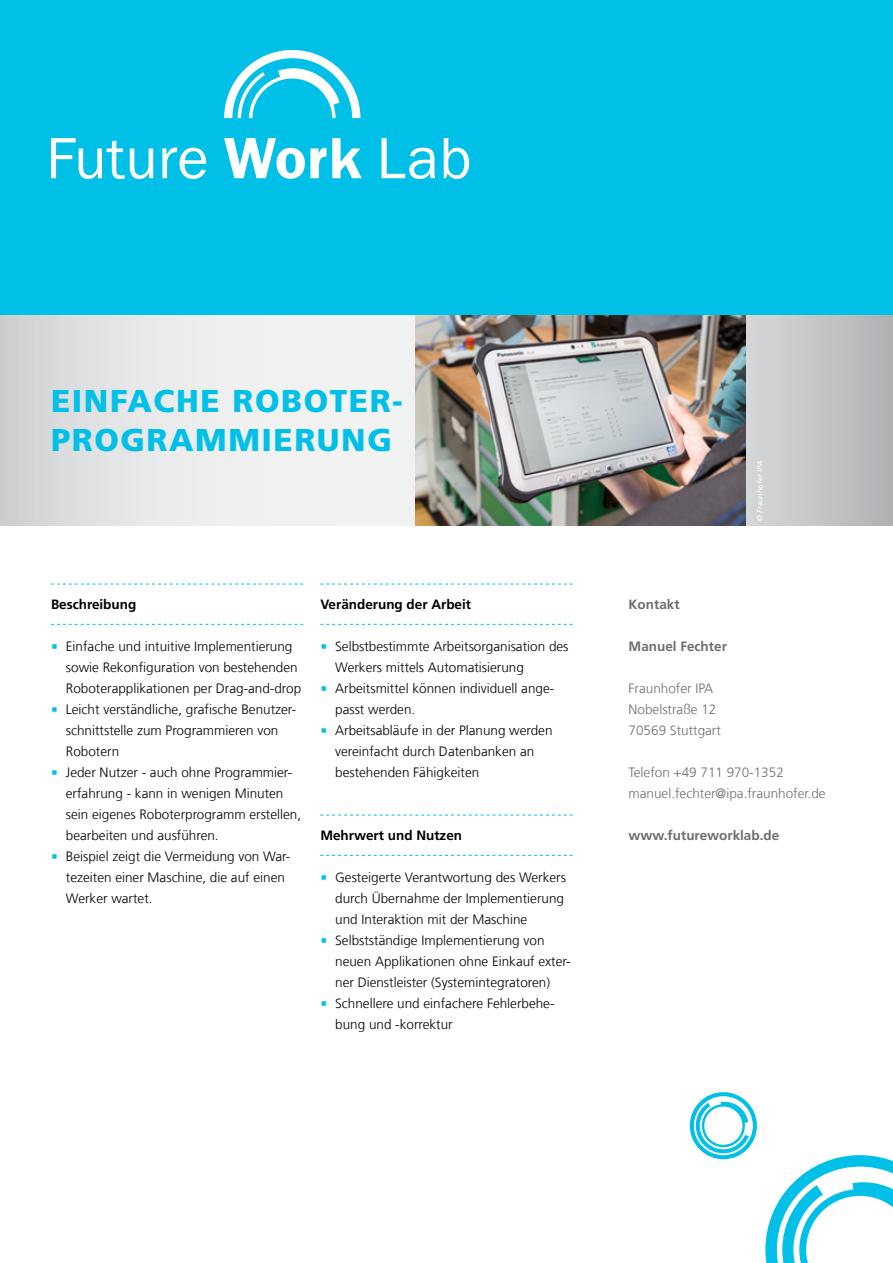
<style>
.page{position:relative;width:893px;height:1263px;background:#fff}
.page>*{position:absolute;margin:0;border:0;box-sizing:border-box;transform-origin:0 0}
.t1{font:900 31.5px/39px "Frutiger LT Com";letter-spacing:.05em;color:#00c0e8}
.t2{font:300 13.5px/21px "Frutiger LT Com";color:#000}
.t3{font:300 13.5px/21px "Frutiger LT Com";color:#6d6e71}
.t4{font:700 13.5px "Frutiger LT Com";color:#000}
.t5{font:700 13.5px "Frutiger LT Com";color:#6d6e71}
.t6{font:italic 7.5px "Frutiger LT Com";color:#fff}
</style>
<div class="page">
<div style="left:0;top:0;width:893px;height:315px;background:#00c0e8"></div>
<svg style="left:0;top:315px;width:893px;height:210px"></svg>
<svg style="left:224px;top:50px;width:136px;height:68px"></svg>
<svg style="left:51px;top:138px;width:102px;height:41px"></svg>
<svg style="left:162px;top:148px;width:44px;height:31px"></svg>
<svg style="left:224px;top:138px;width:102px;height:41px"></svg>
<svg style="left:332px;top:138px;width:30px;height:40px"></svg>
<svg style="left:381px;top:138px;width:54px;height:41px"></svg>
<svg style="left:444px;top:138px;width:25px;height:41px"></svg>
<svg style="left:765px;top:1155px;width:128px;height:108px"></svg>
<svg style="left:690px;top:1092px;width:67px;height:67px"></svg>
<img style="left:415px;top:315px;width:331px;height:210px">
<svg style="left:51px;top:584px;width:252px;height:1px"></svg>
<svg style="left:51px;top:624px;width:252px;height:1px"></svg>
<svg style="left:320px;top:584px;width:253px;height:1px"></svg>
<svg style="left:320px;top:624px;width:253px;height:1px"></svg>
<svg style="left:320px;top:815px;width:253px;height:1px"></svg>
<svg style="left:320px;top:855px;width:253px;height:1px"></svg>
<h1 class="t1" style="left:51px;top:382px;width:353px">EINFACHE ROBOTER-<br>PROGRAMMIERUNG</h1>
<p class="t4" style="left:51px;top:596px;width:87px">Beschreibung</p>
<p class="t2" style="left:66px;top:636px;width:237px">Einfache und intuitive Implementierung sowie Rekonfiguration von bestehenden Roboterapplikationen per Drag-and-drop Leicht verständliche, grafische Benutzer&shy;schnittstelle zum Programmieren von Robotern<br>Jeder Nutzer - auch ohne Programmier&shy;erfahrung - kann in wenigen Minuten sein eigenes Roboterprogramm erstellen, bearbeiten und ausführen.<br>Beispiel zeigt die Vermeidung von War&shy;tezeiten einer Maschine, die auf einen Werker wartet.</p>
<p class="t4" style="left:320px;top:596px;width:152px">Veränderung der Arbeit</p>
<p class="t2" style="left:335px;top:636px;width:235px">Selbstbestimmte Arbeitsorganisation des Werkers mittels Automatisierung Arbeitsmittel können individuell ange&shy;passt werden.<br>Arbeitsabläufe in der Planung werden vereinfacht durch Datenbanken an bestehenden Fähigkeiten</p>
<p class="t4" style="left:320px;top:827px;width:143px">Mehrwert und Nutzen</p>
<p class="t2" style="left:335px;top:867px;width:237px">Gesteigerte Verantwortung des Werkers durch Übernahme der Implementierung und Interaktion mit der Maschine Selbstständige Implementierung von neuen Applikationen ohne Einkauf exter&shy;ner Dienstleister (Systemintegratoren)<br>Schnellere und einfachere Fehlerbehe&shy;bung und -korrektur</p>
<p class="t6" style="left:755px;top:521px;width:62px;rotate:-90deg">© Fraunhofer IPA</p>
<p class="t5" style="left:629px;top:596px;width:53px">Kontakt</p>
<p class="t5" style="left:629px;top:638px;width:100px">Manuel Fechter</p>
<p class="t3" style="left:629px;top:678px;width:94px">Fraunhofer IPA<br>Nobelstraße 12<br>70569 Stuttgart</p>
<p class="t3" style="left:629px;top:762px;width:199px">Telefon +49 711 970-1352 manuel.fechter@ipa.fraunhofer.de</p>
<p class="t5" style="left:629px;top:827px;width:152px">www.futureworklab.de</p>
</div>
